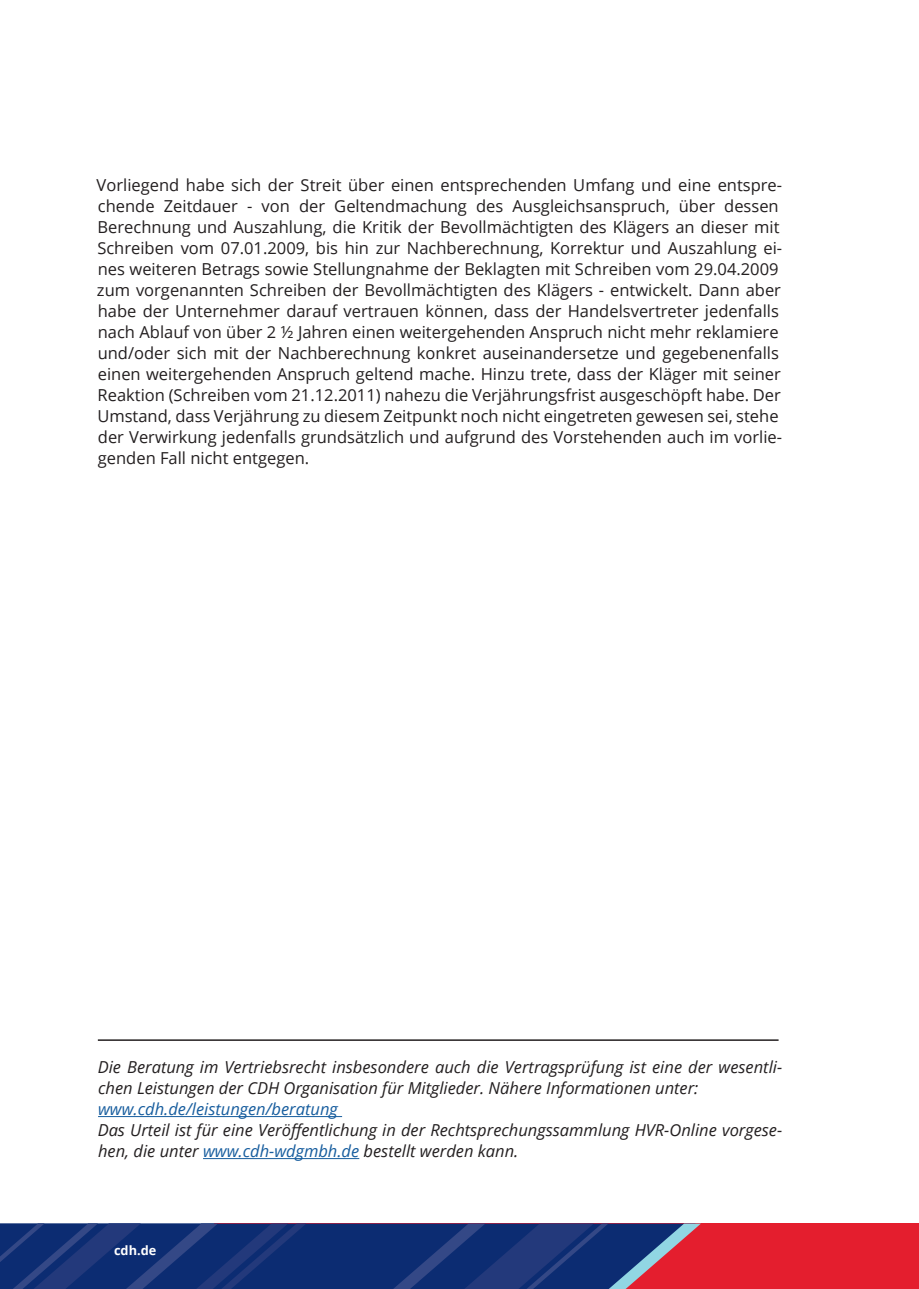
<style>
.page{position:relative;width:919px;height:1289px;background:#fff}
.page>*{position:absolute;margin:0;border:0;box-sizing:border-box;transform-origin:0 0}
.t1{font:16.5px/21px "Open Sans";color:#231f20}
.t2{font:italic 16.5px/21px "Open Sans";color:#231f20}
.t3{font:italic 16.5px "Open Sans";color:#175d9e}
.t4{font:700 12.75px "Open Sans";color:#fff}
.s1{color:#175d9e}
</style>
<div class="page">
<hr style="left:98px;top:1116px;width:244px;height:1px;background:#175d9e">
<hr style="left:203px;top:1158px;width:156px;height:1px;background:#175d9e">
<hr style="left:98px;top:1039px;width:680px;height:1px;background:#231f20">
<div style="left:215px;top:1223px;width:703px;height:65px;background:#e41e2e"></div>
<svg style="left:0;top:1223px;width:701px;height:65px;background:#223373"></svg>
<p class="t1" style="left:97px;top:174px;width:687px">Vorliegend habe sich der Streit über einen entsprechenden Umfang und eine entspre&shy;chende Zeitdauer - von der Geltendmachung des Ausgleichsanspruch, über dessen Berechnung und Auszahlung, die Kritik der Bevollmächtigten des Klägers an dieser mit Schreiben vom 07.01.2009, bis hin zur Nachberechnung, Korrektur und Auszahlung ei&shy;nes weiteren Betrags sowie Stellungnahme der Beklagten mit Schreiben vom 29.04.2009 zum vorgenannten Schreiben der Bevollmächtigten des Klägers - entwickelt. Dann aber habe der Unternehmer darauf vertrauen können, dass der Handelsvertreter jedenfalls nach Ablauf von über 2 ½ Jahren einen weitergehenden Anspruch nicht mehr reklamiere und/oder sich mit der Nachberechnung konkret auseinandersetze und gegebenenfalls einen weitergehenden Anspruch geltend mache. Hinzu trete, dass der Kläger mit seiner Reaktion (Schreiben vom 21.12.2011) nahezu die Verjährungsfrist ausgeschöpft habe. Der Umstand, dass Verjährung zu diesem Zeitpunkt noch nicht eingetreten gewesen sei, stehe der Verwirkung jedenfalls grundsätzlich und aufgrund des Vorstehenden auch im vorlie&shy;genden Fall nicht entgegen.</p>
<p class="t2" style="left:98px;top:1056px;width:686px">Die Beratung im Vertriebsrecht insbesondere auch die Vertragsprüfung ist eine der wesentli&shy;chen Leistungen der CDH Organisation für Mitglieder. Nähere Informationen unter:</p>
<p class="t3" style="left:98px;top:1097px;width:241px">www.cdh.de/leistungen/beratung</p>
<p class="t2" style="left:98px;top:1119px;width:686px">Das Urteil ist für eine Veröffentlichung in der Rechtsprechungssammlung HVR-Online vorgese&shy;hen, die unter <span class="s1">www.cdh-wdgmbh.de</span> bestellt werden kann.</p>
<p class="t4" style="left:114px;top:1241px;width:44px">cdh.de</p>
</div>
